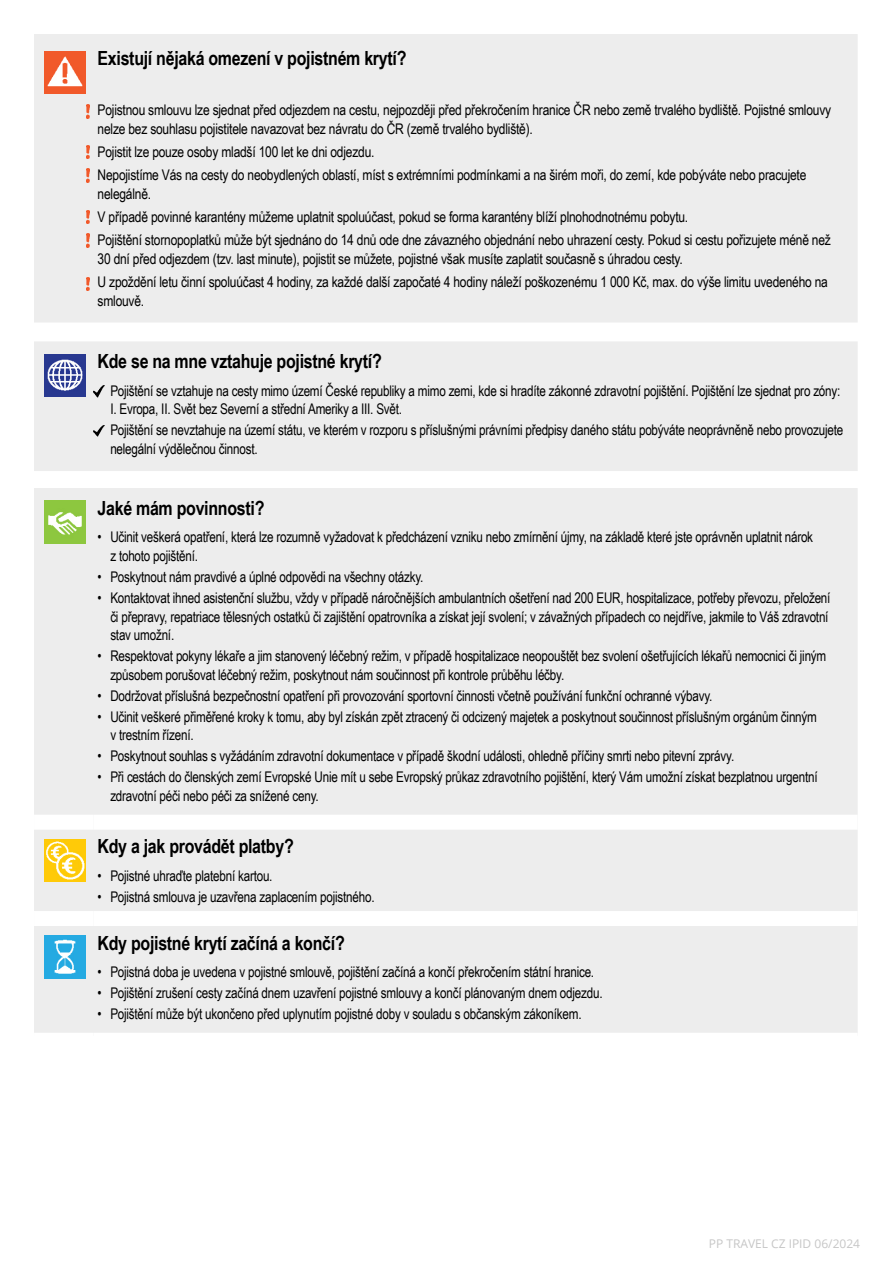
<style>
.page{position:relative;width:893px;height:1263px;background:#fff}
.page>*{position:absolute;margin:0;border:0;box-sizing:border-box;transform-origin:0 0}
.Cover_subhead{font:700 19.5px "Arial Narrow";letter-spacing:-.015em;color:#000}
.Covered_bullets{font:14.7px/18.8px "Arial Narrow";letter-spacing:-.015em;color:#000}
.Main_obligations_bullet{font:14.7px/18.8px "Arial Narrow";letter-spacing:-.015em;color:#000}
.t1{font:12px "Open Sans";color:#c6c6c6}
</style>
<div class="page">
<div style="left:34px;top:34px;width:824px;height:288px;background:#ededed"></div>
<img style="left:45px;top:51px;width:41px;height:43px">
<svg style="left:86px;top:105px;width:4px;height:13px"></svg>
<img style="left:86px;top:145px;width:4px;height:14px">
<img style="left:86px;top:210px;width:4px;height:14px">
<svg style="left:86px;top:169px;width:4px;height:13px"></svg>
<svg style="left:86px;top:234px;width:4px;height:13px"></svg>
<img style="left:86px;top:277px;width:4px;height:14px">
<div style="left:34px;top:341px;width:824px;height:692px;background:#ededed"></div>
<div style="left:34px;top:815px;width:59px;height:15px;background:#fff"></div>
<div style="left:93px;top:815px;width:765px;height:15px;background:#fff"></div>
<div style="left:34px;top:911px;width:59px;height:15px;background:#fff"></div>
<div style="left:93px;top:911px;width:765px;height:15px;background:#fff"></div>
<img style="left:45px;top:354px;width:41px;height:43px">
<img style="left:45px;top:501px;width:41px;height:42px">
<img style="left:45px;top:839px;width:41px;height:43px">
<img style="left:45px;top:935px;width:41px;height:43px">
<svg style="left:94px;top:386px;width:10px;height:12px"></svg>
<svg style="left:94px;top:425px;width:10px;height:12px"></svg>
<p class="Cover_subhead" style="left:98px;top:44px;width:310px">Existují nějaká omezení v pojistném krytí?</p>
<p class="Covered_bullets" style="left:98px;top:100px;width:735px">Pojistnou smlouvu lze sjednat před odjezdem na cestu, nejpozději před překročením hranice ČR nebo země trvalého bydliště. Pojistné smlouvy nelze bez souhlasu pojistitele navazovat bez návratu do ČR (země trvalého bydliště).</p>
<p class="Covered_bullets" style="left:98px;top:142px;width:278px">Pojistit lze pouze osoby mladší 100 let ke dni odjezdu.</p>
<p class="Covered_bullets" style="left:98px;top:165px;width:710px">Nepojistíme Vás na cesty do neobydlených oblastí, míst s extrémními podmínkami a na širém moři, do zemí, kde pobýváte nebo pracujete nelegálně.</p>
<p class="Covered_bullets" style="left:98px;top:207px;width:592px">V případě povinné karantény můžeme uplatnit spoluúčast, pokud se forma karantény blíží plnohodnotnému pobytu.</p>
<p class="Covered_bullets" style="left:98px;top:230px;width:735px">Pojištění stornopoplatků může být sjednáno do 14 dnů ode dne závazného objednání nebo uhrazení cesty. Pokud si cestu pořizujete méně než<br>30 dní před odjezdem (tzv. last minute), pojistit se můžete, pojistné však musíte zaplatit současně s úhradou cesty.</p>
<p class="Covered_bullets" style="left:98px;top:272px;width:732px">U zpoždění letu činní spoluúčast 4 hodiny, za každé další započaté 4 hodiny náleží poškozenému 1 000 Kč, max. do výše limitu uvedeného na smlouvě.</p>
<p class="Cover_subhead" style="left:98px;top:347px;width:286px">Kde se na mne vztahuje pojistné krytí?</p>
<p class="Main_obligations_bullet" style="left:110px;top:380px;width:732px">Pojištění se vztahuje na cesty mimo území České republiky a mimo zemi, kde si hradíte zákonné zdravotní pojištění. Pojištění lze sjednat pro zóny:<br>I. Evropa, II. Svět bez Severní a střední Ameriky a III. Svět.</p>
<p class="Main_obligations_bullet" style="left:110px;top:420px;width:734px">Pojištění se nevztahuje na území státu, ve kterém v rozporu s příslušnými právními předpisy daného státu pobýváte neoprávněně nebo provozujete nelegální výdělečnou činnost.</p>
<p class="Cover_subhead" style="left:98px;top:493px;width:168px">Jaké mám povinnosti?</p>
<p class="Covered_bullets" style="left:110px;top:527px;width:704px;text-indent:-13px">• Učinit veškerá opatření, která lze rozumně vyžadovat k předcházení vzniku nebo zmírnění újmy, na základě které jste oprávněn uplatnit nárok z tohoto pojištění.</p>
<p class="Covered_bullets" style="left:98px;top:567px;width:327px">• Poskytnout nám pravdivé a úplné odpovědi na všechny otázky.</p>
<p class="Covered_bullets" style="left:110px;top:588px;width:722px;text-indent:-13px">• Kontaktovat ihned asistenční službu, vždy v případě náročnějších ambulantních ošetření nad 200 EUR, hospitalizace, potřeby převozu, přeložení či přepravy, repatriace tělesných ostatků či zajištění opatrovníka a získat její svolení; v závažných případech co nejdříve, jakmile to Váš zdravotní stav umožní.</p>
<p class="Covered_bullets" style="left:110px;top:646px;width:717px;text-indent:-13px">• Respektovat pokyny lékaře a jim stanovený léčebný režim, v případě hospitalizace neopouštět bez svolení ošetřujících lékařů nemocnici či jiným způsobem porušovat léčebný režim, poskytnout nám součinnost při kontrole průběhu léčby.</p>
<p class="Covered_bullets" style="left:98px;top:686px;width:616px">• Dodržovat příslušná bezpečnostní opatření při provozování sportovní činnosti včetně používání funkční ochranné výbavy.</p>
<p class="Covered_bullets" style="left:110px;top:706px;width:708px;text-indent:-13px">• Učinit veškeré přiměřené kroky k tomu, aby byl získán zpět ztracený či odcizený majetek a poskytnout součinnost příslušným orgánům činným v trestním řízení.</p>
<p class="Covered_bullets" style="left:98px;top:746px;width:638px">• Poskytnout souhlas s vyžádáním zdravotní dokumentace v případě škodní události, ohledně příčiny smrti nebo pitevní zprávy.</p>
<p class="Covered_bullets" style="left:110px;top:767px;width:709px;text-indent:-13px">• Při cestách do členských zemí Evropské Unie mít u sebe Evropský průkaz zdravotního pojištění, který Vám umožní získat bezplatnou urgentní zdravotní péči nebo péči za snížené ceny.</p>
<p class="Cover_subhead" style="left:98px;top:832px;width:198px">Kdy a jak provádět platby?</p>
<p class="Main_obligations_bullet" style="left:98px;top:865px;width:176px">• Pojistné uhraďte platební kartou.</p>
<p class="Main_obligations_bullet" style="left:98px;top:886px;width:278px">• Pojistná smlouva je uzavřena zaplacením pojistného.</p>
<p class="Cover_subhead" style="left:98px;top:928px;width:249px">Kdy pojistné krytí začíná a končí?</p>
<p class="Main_obligations_bullet" style="left:98px;top:962px;width:498px">• Pojistná doba je uvedena v pojistné smlouvě, pojištění začíná a končí překročením státní hranice.</p>
<p class="Main_obligations_bullet" style="left:98px;top:983px;width:507px">• Pojištění zrušení cesty začíná dnem uzavření pojistné smlouvy a končí plánovaným dnem odjezdu.</p>
<p class="Main_obligations_bullet" style="left:98px;top:1004px;width:485px">• Pojištění může být ukončeno před uplynutím pojistné doby v souladu s občanským zákoníkem.</p>
<p class="t1" style="left:709px;top:1235px;width:153px">PP TRAVEL CZ IPID 06/2024</p>
</div>
